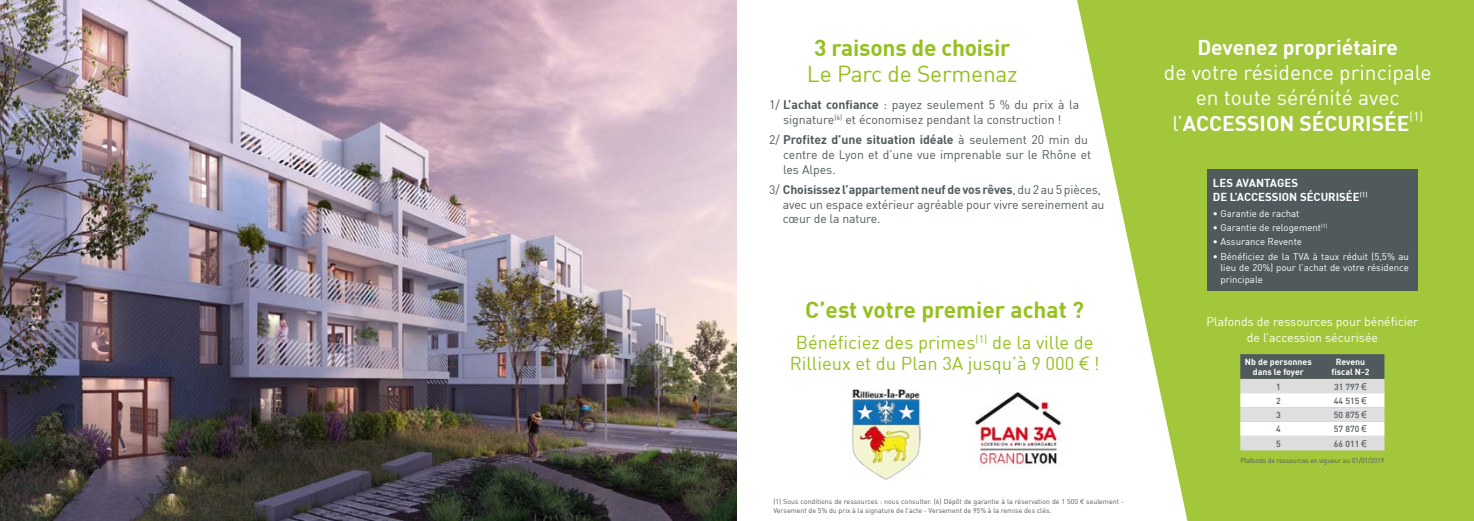
<style>
.page{position:relative;width:1474px;height:521px;background:#fff}
.page>*{position:absolute;margin:0;border:0;box-sizing:border-box;transform-origin:0 0}
.t1{font:700 22.75px "DIN";letter-spacing:-.01em;color:#95c11f}
.t2{font:22.75px "DIN";letter-spacing:-.01em;color:#95c11f}
.t3{font:21px "DIN";color:#fff}
.t4{font:700 21px "DIN";color:#fff}
.t5{font:18.38px/21px "DIN";color:#95c11f;text-align:center}
.t6{font:12.25px/14.9px "DIN";color:#505a5d}
.t7{font:12.25px/15.8px "DIN";color:#fff;text-align:center}
.t8{font:700 11.38px/13.7px "DIN";color:#fff}
.t9{font:9.62px/11.5px "DIN";color:#fff;text-align:justify}
.t10{font:700 8.75px/10.5px "DIN";color:#fff;text-align:center}
.t11{font:500 8.75px "DIN";color:#505a5d}
.t12{font:7px/8.8px "DIN";color:#575756}
.t13{font:7px "DIN";letter-spacing:-.025em;color:#505a5d}
.s1{font-weight:700}
.s2{font-family:"Century Gothic"}
.s3{font-weight:400}
.s4{font-family:"Arial";font-weight:400;font-size:9.62px}
</style>
<div class="page">
<svg style="left:1077px;top:0;width:396px;height:521px;fill:#a2c73a"></svg>
<img style="left:0;top:0;width:737px;height:521px">
<div style="left:1207px;top:169px;width:210px;height:121px;background:#505a5d"></div>
<svg style="left:1240px;top:354px;width:144px;height:96px"></svg>
<img style="left:975px;top:392px;width:87px;height:77px">
<img style="left:852px;top:389px;width:68px;height:91px">
<h1 class="t1" style="left:814px;top:33px;width:198px">3 raisons de choisir</h1>
<h1 class="t2" style="left:807px;top:59px;width:212px">Le Parc de Sermenaz</h1>
<p class="t6" style="left:769px;top:97px;width:311px;text-align:center">1/ <span class="s1">L’achat confiance</span> : payez seulement 5 % du prix à la signature<sup>(6)</sup> et économisez pendant la construction !</p>
<p class="t6" style="left:783px;top:132px;width:310px;text-indent:-14px">2/ <span class="s1">Profitez d’une situation idéale</span> à seulement 20 min du centre de Lyon et d’une vue imprenable sur le Rhône et les Alpes.</p>
<p class="t6" style="left:783px;top:182px;width:323px;text-indent:-14px">3/ <span class="s1">Choisissez l’appartement neuf de vos rêves</span>, du 2 au 5 pièces, avec un espace extérieur agréable pour vivre sereinement au cœur de la nature.</p>
<h1 class="t1" style="left:805px;top:295px;width:280px">C’est votre premier achat ?</h1>
<h3 class="t5" style="left:789px;top:331px;width:311px">Bénéficiez des primes<sup>(1)</sup> de la ville de<br>Rillieux et du Plan 3A jusqu’à 9 000 <span class="s2">€</span> !</h3>
<p class="t12" style="left:773px;top:497px;width:352px">(1) Sous conditions de ressources : nous consulter. (6) Dépôt de garantie à la réservation de 1 500 <span class="s2">€</span> seulement -<br>Versement de 5% du prix à la signature de l’acte - Versement de 95% à la remise des clés.</p>
<h2 class="t4" style="left:1197px;top:33px;width:202px">Devenez propriétaire</h2>
<h2 class="t3" style="left:1163px;top:59px;width:269px">de votre résidence principale</h2>
<h2 class="t3" style="left:1195px;top:85px;width:205px">en toute sérénité avec</h2>
<h2 class="t4" style="left:1172px;top:109px;width:238px"><span class="s3">l’</span>ACCESSION SÉCURISÉE</h2>
<p class="t7" style="left:1409px;top:109px;width:15px">(1)</p>
<p class="t8" style="left:1212px;top:176px;width:156px">LES AVANTAGES<br>DE L’ACCESSION SÉCURISÉE<sup>(1)</sup></p>
<p class="t9" style="left:1212px;top:208px;width:88px">• Garantie de rachat</p>
<p class="t9" style="left:1212px;top:222px;width:116px">• Garantie de relogement<sup>(1)</sup></p>
<p class="t9" style="left:1212px;top:236px;width:90px">• Assurance Revente</p>
<p class="t9" style="left:1220px;top:250px;width:190px;text-indent:-8px">• Bénéficiez de la TVA à taux réduit (5,5% au lieu de 20%) pour l’achat de votre résidence principale</p>
<p class="t7" style="left:1206px;top:314px;width:213px">Plafonds de ressources pour bénéficier de l’accession sécurisée</p>
<p class="t10" style="left:1244px;top:356px;width:68px">Nb de personnes dans le foyer</p>
<p class="t10" style="left:1331px;top:356px;width:40px">Revenu fiscal N-2</p>
<p class="t11" style="left:1275px;top:381px;width:6px">1</p>
<p class="t11" style="left:1333px;top:381px;width:34px">31 797 <span class="s4">€</span></p>
<p class="t11" style="left:1275px;top:395px;width:6px">2</p>
<p class="t11" style="left:1333px;top:395px;width:34px">44 515 <span class="s4">€</span></p>
<p class="t11" style="left:1275px;top:409px;width:6px">3</p>
<p class="t11" style="left:1333px;top:409px;width:34px">50 875 <span class="s4">€</span></p>
<p class="t11" style="left:1275px;top:423px;width:6px">4</p>
<p class="t11" style="left:1333px;top:423px;width:34px">57 870 <span class="s4">€</span></p>
<p class="t11" style="left:1275px;top:438px;width:6px">5</p>
<p class="t11" style="left:1333px;top:438px;width:34px">66 011 <span class="s4">€</span></p>
<p class="t13" style="left:1240px;top:456px;width:145px">Plafonds de ressources en vigueur au 01/01/2019</p>
</div>
